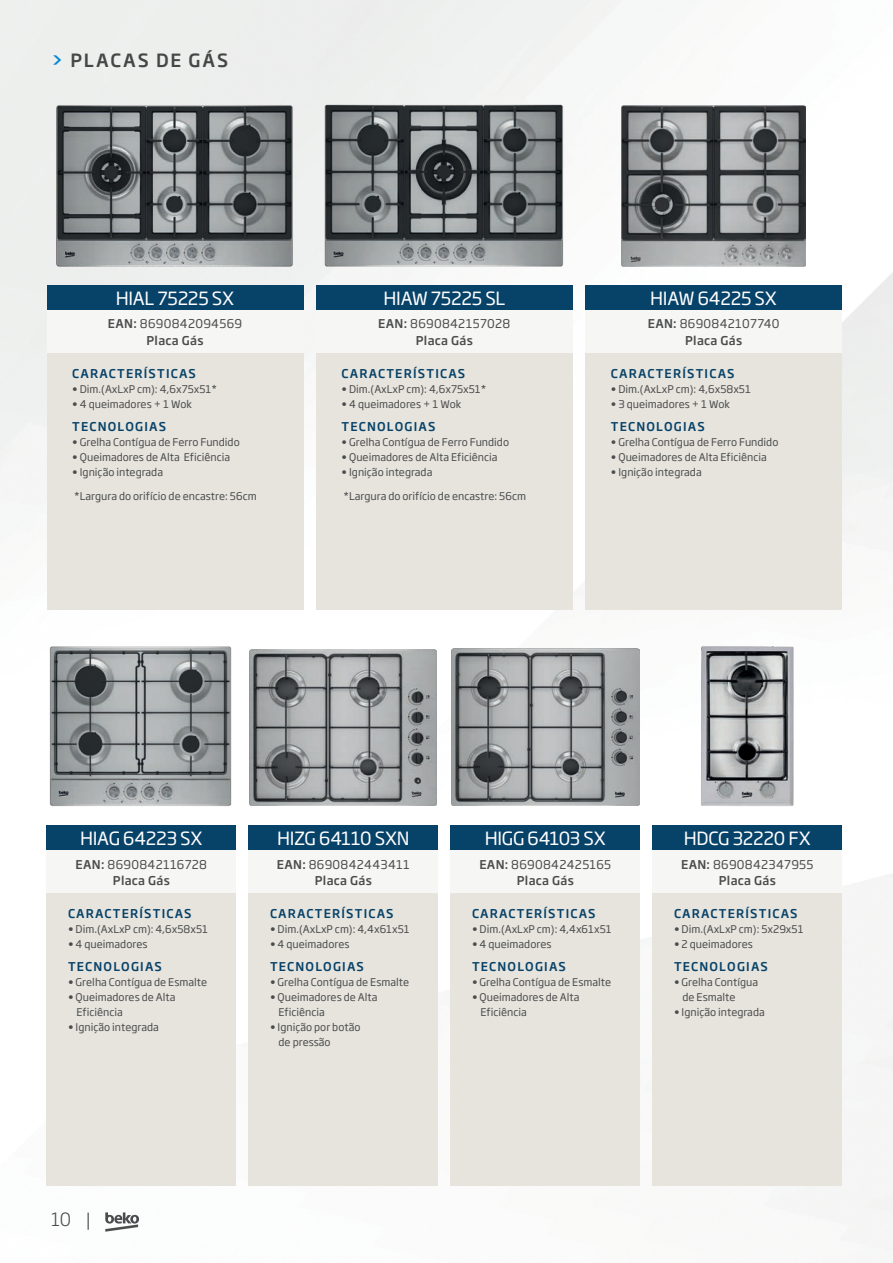
<style>
.page{position:relative;width:893px;height:1263px;background:#fff}
.page>*{position:absolute;margin:0;border:0;box-sizing:border-box;transform-origin:0 0}
.t1{font:18px "Soho Gothic Pro";letter-spacing:-.02em;color:#fff}
.t2{font:500 18px "Soho Gothic Pro";letter-spacing:.105em;color:#464646}
.t3{font:300 18px "Soho Gothic Pro";color:#4b4c4d}
.tit{font:500 12px "Soho Gothic Pro";letter-spacing:.1em;color:#074269}
.t4{font:12px "Soho Gothic Pro";letter-spacing:.025em;color:#4b4c4d}
.t5{font:500 12px "Soho Gothic Pro";letter-spacing:.025em;color:#4b4c4d}
.test{font:500 12px "Soho Gothic Pro";letter-spacing:.1em;color:#074269}
.test-2{font:10.5px/15px "Soho Gothic Pro";color:#4b4c4d}
.s1{color:#0089cf}
.s2{font-weight:500}
</style>
<div class="page">
<img style="left:0;top:0;width:893px;height:1250px">
<svg style="left:105px;top:1212px;width:34px;height:20px"></svg>
<div style="left:47px;top:353px;width:256px;height:256px;background:#e6e4dd"></div>
<img style="left:47px;top:87px;width:256px;height:198px">
<div style="left:47px;top:285px;width:256px;height:26px;background:#074269"></div>
<div style="left:47px;top:311px;width:256px;height:42px;background:#f6f6f4"></div>
<div style="left:316px;top:353px;width:257px;height:256px;background:#e6e4dd"></div>
<img style="left:316px;top:87px;width:257px;height:198px">
<div style="left:316px;top:285px;width:257px;height:26px;background:#074269"></div>
<div style="left:316px;top:311px;width:257px;height:42px;background:#f6f6f4"></div>
<div style="left:47px;top:893px;width:189px;height:292px;background:#e6e4dd"></div>
<img style="left:47px;top:627px;width:189px;height:198px">
<div style="left:47px;top:825px;width:189px;height:26px;background:#074269"></div>
<div style="left:47px;top:851px;width:189px;height:42px;background:#f6f6f4"></div>
<div style="left:249px;top:893px;width:189px;height:292px;background:#e6e4dd"></div>
<img style="left:250px;top:649px;width:187px;height:157px">
<div style="left:249px;top:825px;width:189px;height:26px;background:#074269"></div>
<div style="left:249px;top:851px;width:189px;height:42px;background:#f6f6f4"></div>
<div style="left:653px;top:893px;width:189px;height:292px;background:#e6e4dd"></div>
<img style="left:653px;top:627px;width:189px;height:198px">
<div style="left:653px;top:825px;width:189px;height:26px;background:#074269"></div>
<div style="left:653px;top:851px;width:189px;height:42px;background:#f6f6f4"></div>
<div style="left:451px;top:893px;width:189px;height:292px;background:#e6e4dd"></div>
<img style="left:452px;top:648px;width:187px;height:157px">
<div style="left:451px;top:825px;width:189px;height:26px;background:#074269"></div>
<div style="left:451px;top:851px;width:189px;height:42px;background:#f6f6f4"></div>
<div style="left:585px;top:353px;width:257px;height:256px;background:#e6e4dd"></div>
<img style="left:622px;top:105px;width:183px;height:162px">
<div style="left:585px;top:285px;width:257px;height:26px;background:#074269"></div>
<div style="left:585px;top:311px;width:257px;height:42px;background:#f6f6f4"></div>
<p class="t2" style="left:51px;top:49px;width:179px"><span class="s1">&gt;</span> PLACAS DE GÁS</p>
<p class="t1" style="left:116px;top:287px;width:120px">HIAL 75225 SX</p>
<p class="t4" style="left:108px;top:317px;width:136px"><span class="s2">EAN:</span> 8690842094569</p>
<p class="t5" style="left:147px;top:333px;width:58px">Placa Gás</p>
<p class="tit" style="left:72px;top:365px;width:125px">CARACTERÍSTICAS</p>
<p class="test-2" style="left:72px;top:381px;width:146px">• Dim.(AxLxP cm): 4,6x75x51*</p>
<p class="test-2" style="left:72px;top:396px;width:121px">• 4 queimadores + 1 Wok</p>
<p class="tit" style="left:72px;top:419px;width:95px">TECNOLOGIAS</p>
<p class="test-2" style="left:72px;top:435px;width:169px">• Grelha Contígua de Ferro Fundido</p>
<p class="test-2" style="left:72px;top:450px;width:159px">• Queimadores de Alta Eficiência</p>
<p class="test-2" style="left:72px;top:465px;width:92px">• Ignição integrada</p>
<p class="test-2" style="left:74px;top:488px;width:184px">*Largura do orifício de encastre: 56cm</p>
<p class="t1" style="left:384px;top:287px;width:123px">HIAW 75225 SL</p>
<p class="t4" style="left:378px;top:317px;width:134px"><span class="s2">EAN:</span> 8690842157028</p>
<p class="t5" style="left:416px;top:333px;width:58px">Placa Gás</p>
<p class="tit" style="left:342px;top:365px;width:125px">CARACTERÍSTICAS</p>
<p class="test-2" style="left:342px;top:381px;width:146px">• Dim.(AxLxP cm): 4,6x75x51*</p>
<p class="test-2" style="left:342px;top:396px;width:121px">• 4 queimadores + 1 Wok</p>
<p class="tit" style="left:342px;top:419px;width:95px">TECNOLOGIAS</p>
<p class="test-2" style="left:342px;top:435px;width:169px">• Grelha Contígua de Ferro Fundido</p>
<p class="test-2" style="left:342px;top:450px;width:157px">• Queimadores de Alta Eficiência</p>
<p class="test-2" style="left:342px;top:465px;width:92px">• Ignição integrada</p>
<p class="test-2" style="left:344px;top:488px;width:184px">*Largura do orifício de encastre: 56cm</p>
<p class="t1" style="left:650px;top:287px;width:128px">HIAW 64225 SX</p>
<p class="t4" style="left:648px;top:317px;width:133px"><span class="s2">EAN:</span> 8690842107740</p>
<p class="t5" style="left:685px;top:333px;width:58px">Placa Gás</p>
<p class="tit" style="left:611px;top:365px;width:125px">CARACTERÍSTICAS</p>
<p class="test-2" style="left:611px;top:381px;width:142px">• Dim.(AxLxP cm): 4,6x58x51</p>
<p class="test-2" style="left:611px;top:396px;width:121px">• 3 queimadores + 1 Wok</p>
<p class="tit" style="left:611px;top:419px;width:95px">TECNOLOGIAS</p>
<p class="test-2" style="left:611px;top:435px;width:169px">• Grelha Contígua de Ferro Fundido</p>
<p class="test-2" style="left:611px;top:450px;width:157px">• Queimadores de Alta Eficiência</p>
<p class="test-2" style="left:611px;top:465px;width:92px">• Ignição integrada</p>
<p class="t1" style="left:80px;top:827px;width:124px">HIAG 64223 SX</p>
<p class="t4" style="left:76px;top:857px;width:133px"><span class="s2">EAN:</span> 8690842116728</p>
<p class="t5" style="left:113px;top:873px;width:58px">Placa Gás</p>
<p class="tit" style="left:68px;top:905px;width:125px">CARACTERÍSTICAS</p>
<p class="test-2" style="left:68px;top:921px;width:142px">• Dim.(AxLxP cm): 4,6x58x51</p>
<p class="test-2" style="left:68px;top:936px;width:81px">• 4 queimadores</p>
<p class="tit" style="left:68px;top:959px;width:95px">TECNOLOGIAS</p>
<p class="test-2" style="left:68px;top:975px;width:141px">• Grelha Contígua de Esmalte</p>
<p class="test-2" style="left:77px;top:990px;width:101px;text-indent:-9px">• Queimadores de Alta<br>Eficiência</p>
<p class="test-2" style="left:68px;top:1020px;width:92px">• Ignição integrada</p>
<p class="t1" style="left:277px;top:827px;width:134px">HIZG 64110 SXN</p>
<p class="t4" style="left:277px;top:857px;width:134px"><span class="s2">EAN:</span> 8690842443411</p>
<p class="t5" style="left:315px;top:873px;width:58px">Placa Gás</p>
<p class="tit" style="left:270px;top:905px;width:125px">CARACTERÍSTICAS</p>
<p class="test-2" style="left:270px;top:921px;width:141px">• Dim.(AxLxP cm): 4,4x61x51</p>
<p class="test-2" style="left:270px;top:936px;width:81px">• 4 queimadores</p>
<p class="test" style="left:270px;top:959px;width:95px">TECNOLOGIAS</p>
<p class="test-2" style="left:270px;top:975px;width:141px">• Grelha Contígua de Esmalte</p>
<p class="test-2" style="left:279px;top:990px;width:101px;text-indent:-9px">• Queimadores de Alta<br>Eficiência</p>
<p class="test-2" style="left:279px;top:1020px;width:83px;text-indent:-9px">• Ignição por botão de pressão</p>
<p class="t1" style="left:485px;top:827px;width:122px">HIGG 64103 SX</p>
<p class="t4" style="left:479px;top:857px;width:133px"><span class="s2">EAN:</span> 8690842425165</p>
<p class="t5" style="left:517px;top:873px;width:58px">Placa Gás</p>
<p class="tit" style="left:472px;top:905px;width:125px">CARACTERÍSTICAS</p>
<p class="test-2" style="left:472px;top:921px;width:141px">• Dim.(AxLxP cm): 4,4x61x51</p>
<p class="test-2" style="left:472px;top:936px;width:81px">• 4 queimadores</p>
<p class="tit" style="left:472px;top:959px;width:95px">TECNOLOGIAS</p>
<p class="test-2" style="left:472px;top:975px;width:141px">• Grelha Contígua de Esmalte</p>
<p class="test-2" style="left:480px;top:990px;width:101px;text-indent:-9px">• Queimadores de Alta<br>Eficiência</p>
<p class="t1" style="left:684px;top:827px;width:128px">HDCG 32220 FX</p>
<p class="t4" style="left:681px;top:857px;width:134px"><span class="s2">EAN:</span> 8690842347955</p>
<p class="t5" style="left:719px;top:873px;width:58px">Placa Gás</p>
<p class="tit" style="left:674px;top:905px;width:125px">CARACTERÍSTICAS</p>
<p class="test-2" style="left:674px;top:921px;width:131px">• Dim.(AxLxP cm): 5x29x51</p>
<p class="test-2" style="left:674px;top:936px;width:80px">• 2 queimadores</p>
<p class="tit" style="left:674px;top:959px;width:95px">TECNOLOGIAS</p>
<p class="test-2" style="left:682px;top:975px;width:77px;text-indent:-9px">• Grelha Contígua de Esmalte</p>
<p class="test-2" style="left:674px;top:1005px;width:92px">• Ignição integrada</p>
<h1 class="t3" style="left:51px;top:1208px;width:41px">10 |</h1>
</div>
